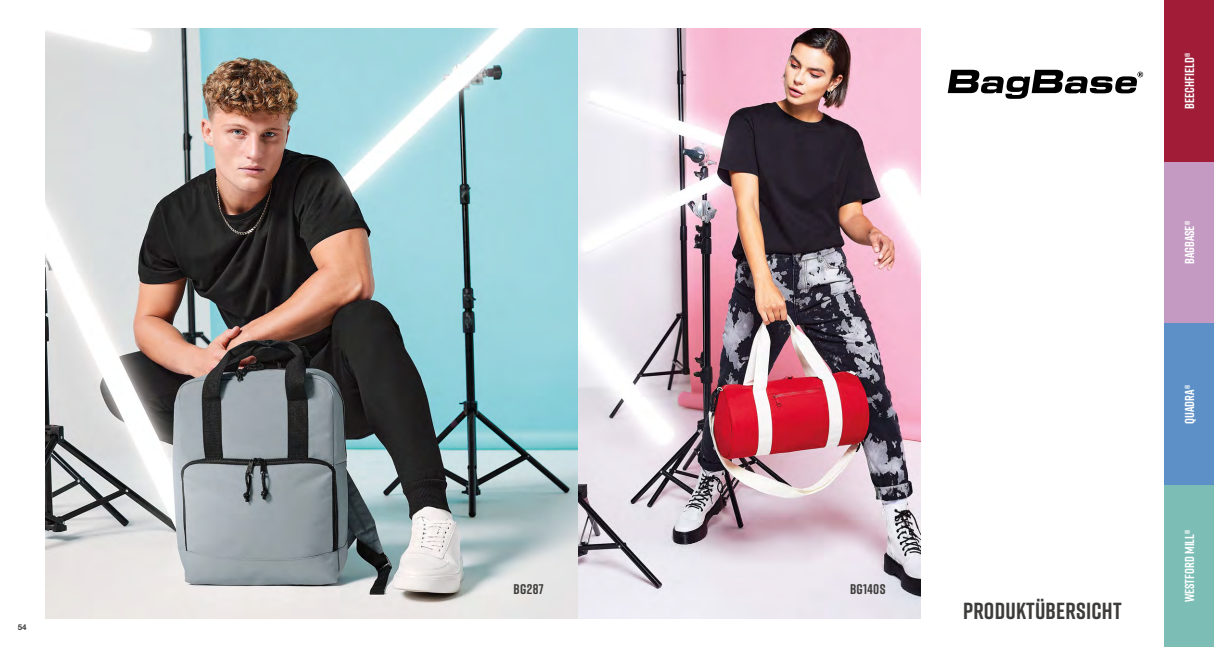
<style>
.page{position:relative;width:1214px;height:647px;background:#fff}
.page>*{position:absolute;margin:0;border:0;box-sizing:border-box;transform-origin:0 0}
.t1{font:700 23.2px "Rift";letter-spacing:.01em;color:#3d3c3b}
.t2{font:700 14px "Rift";letter-spacing:.025em;color:#3d3c3b}
.t3{font:700 13px "Rift";color:#fff}
.t4{font:700 8px "Helvetica Neue LT Pro";color:#3d3c3b}
</style>
<div class="page">
<img style="left:45px;top:28px;width:533px;height:590px">
<img style="left:578px;top:28px;width:342px;height:590px">
<svg style="left:947px;top:70px;width:195px;height:29px"></svg>
<div style="left:1163px;top:0;width:50px;height:162px;background:#a11d37"></div>
<div style="left:1163px;top:162px;width:50px;height:161px;background:#c49ac3"></div>
<div style="left:1163px;top:323px;width:50px;height:162px;background:#5c90c7"></div>
<div style="left:1163px;top:485px;width:50px;height:161px;background:#7cbeb6"></div>
<p class="t4" style="left:18px;top:622px;width:10px">54</p>
<p class="t2" style="left:513px;top:578px;width:31px">BG287</p>
<p class="t2" style="left:849px;top:578px;width:37px">BG140S</p>
<h1 class="t1" style="left:963px;top:593px;width:160px">PRODUKTÜBERSICHT</h1>
<p class="t3" style="left:1179px;top:108px;width:57px;rotate:-90deg">beechfield®</p>
<p class="t3" style="left:1179px;top:264px;width:44px;rotate:-90deg">BAGBASE®</p>
<p class="t3" style="left:1179px;top:423px;width:40px;rotate:-90deg">QUADRA®</p>
<p class="t3" style="left:1179px;top:602px;width:74px;rotate:-90deg">WESTFORD MILL®</p>
</div>
